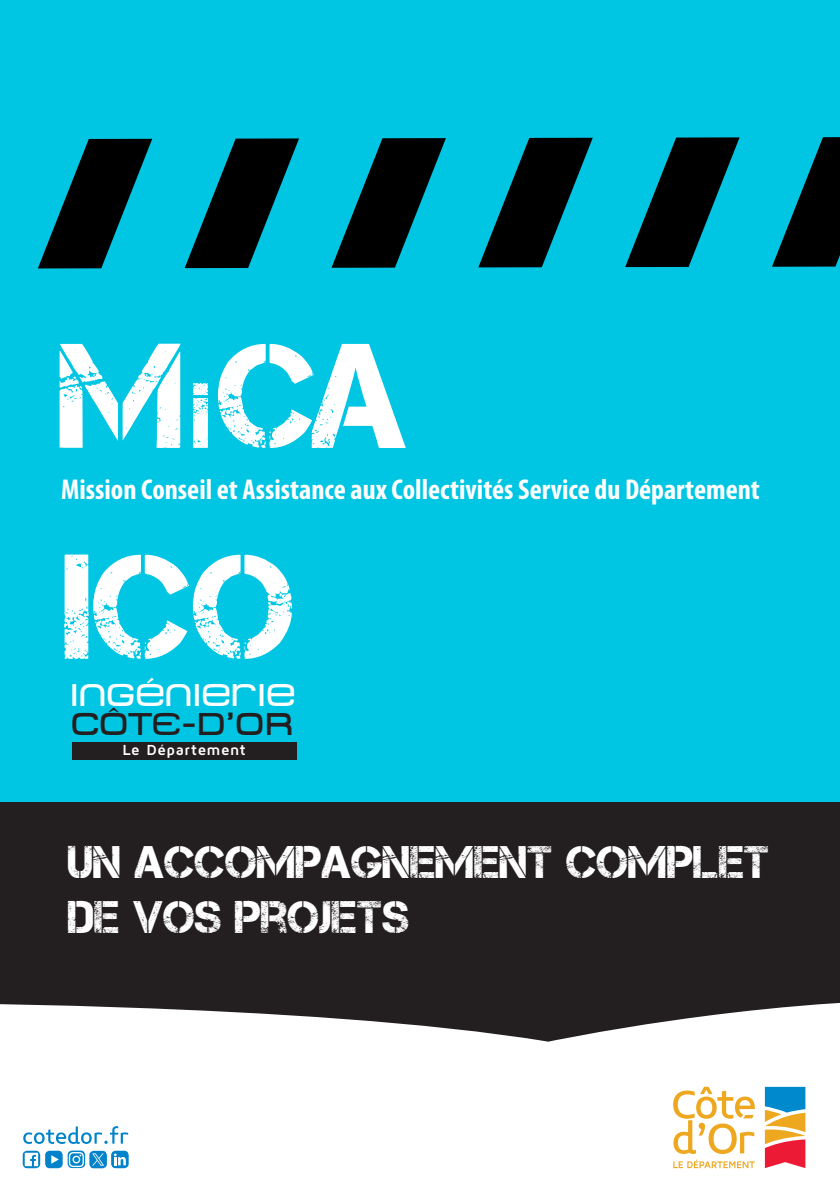
<style>
.page{position:relative;width:840px;height:1191px;background:#fff}
.page>*{position:absolute;margin:0;border:0;box-sizing:border-box;transform-origin:0 0}
.t1{font:148.6px "Captureit";color:#fff}
.t2{font:92.2px "Captureit";color:#fff}
.t3{font:45.6px/54.6px "Captureit";color:#fff}
.t4{font:31.4px "Metro DF";color:#fff}
.t5{font:31.4px "Metro DF";color:#231f20}
.t6{font:700 condensed 28.8px "Myriad Pro";color:#fff}
.t7{font:700 15.2px "Maven Pro";letter-spacing:.035em;color:#fff}
</style>
<div class="page">
<div style="left:0;top:0;width:839px;height:1191px;background:#00c6e3"></div>
<svg style="left:38px;top:139px;width:114px;height:129px"></svg>
<svg style="left:184px;top:138px;width:115px;height:130px"></svg>
<svg style="left:331px;top:138px;width:114px;height:130px"></svg>
<svg style="left:478px;top:138px;width:114px;height:129px"></svg>
<svg style="left:625px;top:137px;width:114px;height:130px"></svg>
<svg style="left:772px;top:137px;width:67px;height:130px"></svg>
<div style="left:0;top:802px;width:839px;height:275px;background:#231f20"></div>
<svg style="left:0;top:1003px;width:839px;height:188px;background:#ebebeb"></svg>
<svg style="left:761px;top:1083px;width:47px;height:89px;background:#bea19c"></svg>
<svg style="left:672px;top:1086px;width:82px;height:82px;background:#f9e5bd"></svg>
<svg style="left:68px;top:1150px;width:17px;height:18px"></svg>
<svg style="left:69px;top:1152px;width:15px;height:15px"></svg>
<svg style="left:23px;top:1150px;width:17px;height:18px"></svg>
<svg style="left:25px;top:1152px;width:13px;height:14px"></svg>
<svg style="left:111px;top:1150px;width:18px;height:18px"></svg>
<svg style="left:114px;top:1153px;width:12px;height:12px"></svg>
<div style="left:45px;top:1150px;width:18px;height:18px;background:#0083ca;border-radius:4px"></div>
<svg style="left:51px;top:1155px;width:8px;height:8px"></svg>
<svg style="left:23px;top:1126px;width:105px;height:18px;background:#bddef1"></svg>
<div style="left:89px;top:1150px;width:18px;height:18px;background:#0083ca;border-radius:4px"></div>
<svg style="left:92px;top:1153px;width:12px;height:12px"></svg>
<div style="left:72px;top:741px;width:224px;height:18px;background:#231f20"></div>
<p class="t1" style="left:60px;top:313px;width:350px">M CA</p>
<p class="t2" style="left:208px;top:467px;width:19px;rotate:-180deg">!</p>
<p class="t6" style="left:61px;top:471px;width:699px">Mission Conseil et Assistance aux Collectivités Service du Département</p>
<p class="t1" style="left:65px;top:524px;width:233px">ICO</p>
<p class="t4" style="left:70px;top:678px;width:227px">INGÉNIERIE</p>
<p class="t5" style="left:72px;top:707px;width:223px">CÔTE-D’OR</p>
<p class="t7" style="left:122px;top:740px;width:125px">Le Département</p>
<p class="t3" style="left:68px;top:834px;width:702px">UN ACCOMPAGNEMENT COMPLET<br>DE VOS PROJETS</p>
</div>
